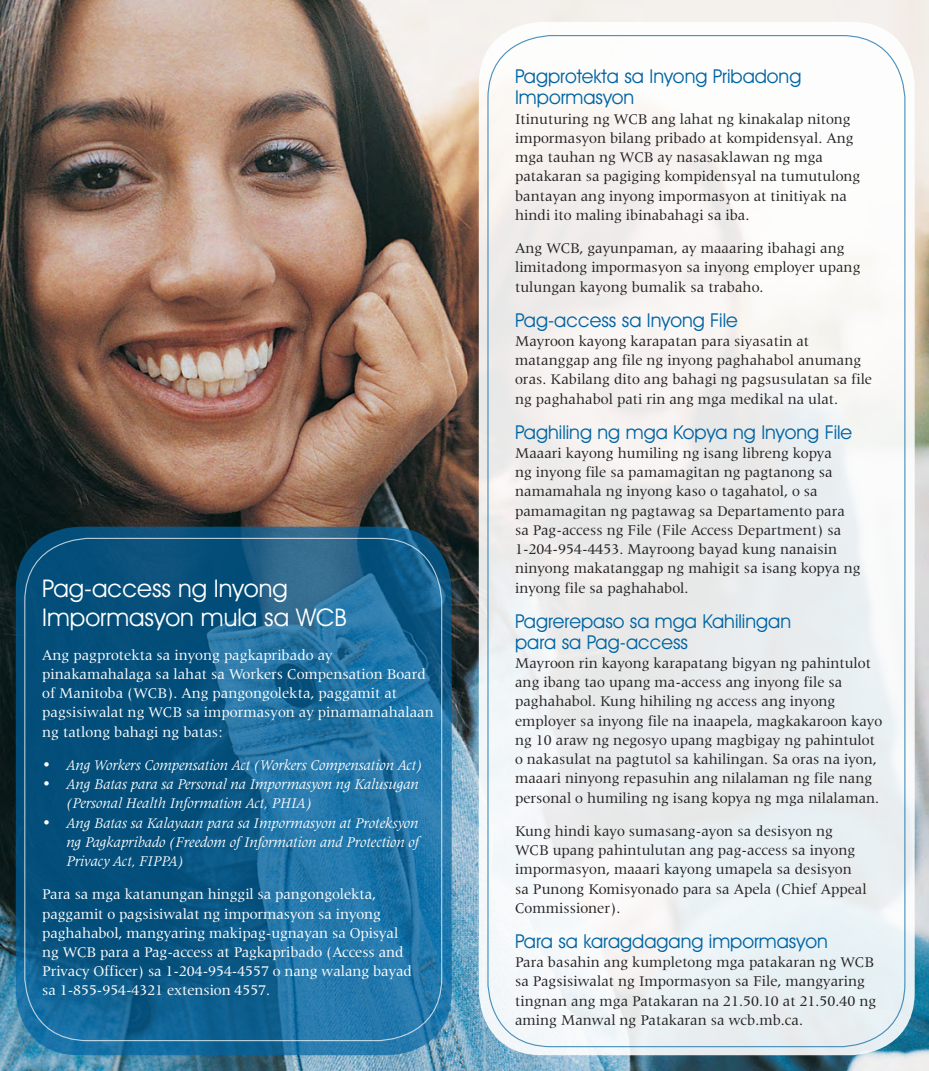
<style>
.page{position:relative;width:929px;height:1071px;background:#fff}
.page>*{position:absolute;margin:0;border:0;box-sizing:border-box;transform-origin:0 0}
.t1{font:24.5px/29.4px "Avant Garde IT Cby BT";color:#fff}
.t2{font:19.25px/21px "Avant Garde IT Cby BT";color:#0065a4}
.t3{font:15.22px/19.2px "Latin 725 BT";color:#231f20}
.t4{font:15.22px/19.2px "Latin 725 BT";letter-spacing:-.005em;color:#fff}
.t5{font:italic 15.22px/19.2px "Latin 725 BT";color:#fff}
</style>
<div class="page">
<img style="left:0;top:0;width:929px;height:1071px">
<svg style="left:16px;top:527px;width:435px;height:528px;background:#156291"></svg>
<div style="left:479px;top:22px;width:435px;height:1033px;background:linear-gradient(to right,#efefef,#f0f4f5);border-radius:63px"></div>
<h1 class="t1" style="left:42px;top:573px;width:306px">Pag-access ng Inyong<br>Impormasyon mula sa WCB</h1>
<p class="t4" style="left:42px;top:645px;width:393px">Ang pagprotekta sa inyong pagkapribado ay pinakamahalaga sa lahat sa Workers Compensation Board of Manitoba (WCB). Ang pangongolekta, paggamit at pagsisiwalat ng WCB sa impormasyon ay pinamamahalaan ng tatlong bahagi ng batas:</p>
<p class="t5" style="left:42px;top:755px;width:382px">• Ang Workers Compensation Act (Workers Compensation Act)</p>
<p class="t5" style="left:67px;top:774px;width:354px;text-indent:-24px">• Ang Batas para sa Personal na Impormasyon ng Kalusugan (Personal Health Information Act, PHIA)</p>
<p class="t5" style="left:67px;top:813px;width:354px;text-align:justify;text-indent:-24px">• Ang Batas sa Kalayaan para sa Impormasyon at Proteksyon ng Pagkapribado (Freedom of Information and Protection of Privacy Act, FIPPA)</p>
<p class="t4" style="left:42px;top:885px;width:371px">Para sa mga katanungan hinggil sa pangongolekta, paggamit o pagsisiwalat ng impormasyon sa inyong paghahabol, mangyaring makipag-ugnayan sa Opisyal ng WCB para a Pag-access at Pagkapribado (Access and Privacy Officer) sa 1-204-954-4557 o nang walang bayad sa 1-855-954-4321 extension 4557.</p>
<p class="t2" style="left:515px;top:66px;width:288px">Pagprotekta sa Inyong Pribadong<br>Impormasyon</p>
<p class="t3" style="left:515px;top:109px;width:347px">Itinuturing ng WCB ang lahat ng kinakalap nitong impormasyon bilang pribado at kompidensyal. Ang mga tauhan ng WCB ay nasasaklawan ng mga patakaran sa pagiging kompidensyal na tumutulong bantayan ang inyong impormasyon at tinitiyak na hindi ito maling ibinabahagi sa iba.</p>
<p class="t3" style="left:515px;top:238px;width:347px">Ang WCB, gayunpaman, ay maaaring ibahagi ang limitadong impormasyon sa inyong employer upang tulungan kayong bumalik sa trabaho.</p>
<p class="t2" style="left:515px;top:309px;width:224px">Pag-access sa Inyong File</p>
<p class="t3" style="left:515px;top:331px;width:358px">Mayroon kayong karapatan para siyasatin at matanggap ang file ng inyong paghahabol anumang oras. Kabilang dito ang bahagi ng pagsusulatan sa file ng paghahabol pati rin ang mga medikal na ulat.</p>
<p class="t2" style="left:515px;top:421px;width:339px">Paghiling ng mga Kopya ng Inyong File</p>
<p class="t3" style="left:515px;top:443px;width:347px">Maaari kayong humiling ng isang libreng kopya<br>ng inyong file sa pamamagitan ng pagtanong sa namamahala ng inyong kaso o tagahatol, o sa pamamagitan ng pagtawag sa Departamento para sa Pag-access ng File (File Access Department) sa 1-204-954-4453. Mayroong bayad kung nanaisin ninyong makatanggap ng mahigit sa isang kopya ng inyong file sa paghahabol.</p>
<p class="t2" style="left:515px;top:610px;width:277px">Pagrerepaso sa mga Kahilingan para sa Pag-access</p>
<p class="t3" style="left:515px;top:653px;width:369px">Mayroon rin kayong karapatang bigyan ng pahintulot ang ibang tao upang ma-access ang inyong file sa paghahabol. Kung hihiling ng access ang inyong employer sa inyong file na inaapela, magkakaroon kayo ng 10 araw ng negosyo upang magbigay ng pahintulot o nakasulat na pagtutol sa kahilingan. Sa oras na iyon, maaari ninyong repasuhin ang nilalaman ng file nang personal o humiling ng isang kopya ng mga nilalaman.</p>
<p class="t3" style="left:515px;top:821px;width:353px">Kung hindi kayo sumasang-ayon sa desisyon ng WCB upang pahintulutan ang pag-access sa inyong impormasyon, maaari kayong umapela sa desisyon sa Punong Komisyonado para sa Apela (Chief Appeal Commissioner).</p>
<p class="t2" style="left:515px;top:930px;width:314px">Para sa karagdagang impormasyon</p>
<p class="t3" style="left:515px;top:953px;width:362px">Para basahin ang kumpletong mga patakaran ng WCB sa Pagsisiwalat ng Impormasyon sa File, mangyaring tingnan ang mga Patakaran na 21.50.10 at 21.50.40 ng aming Manwal ng Patakaran sa wcb.mb.ca.</p>
</div>
